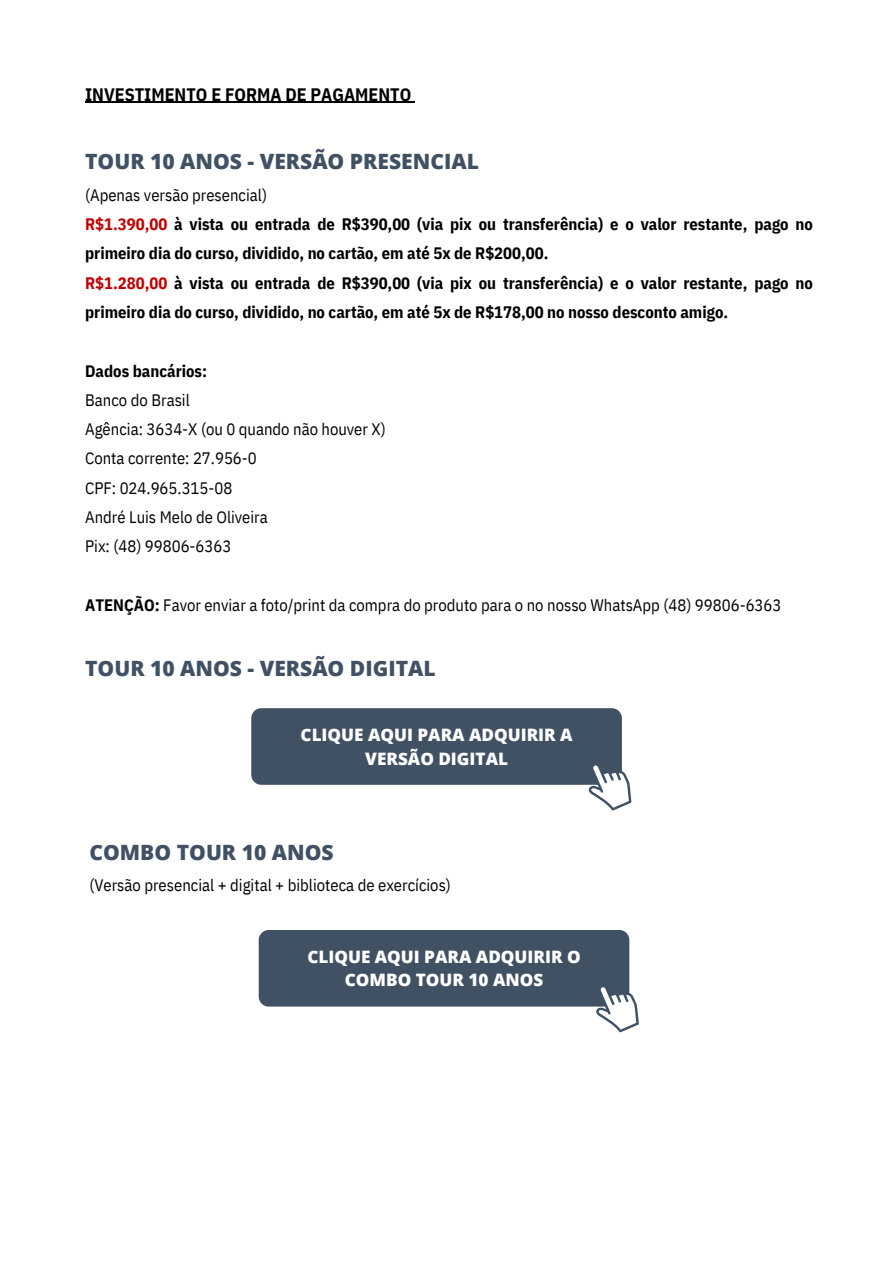
<style>
.page{position:relative;width:894px;height:1264px;background:#fff}
.page>*{position:absolute;margin:0;border:0;box-sizing:border-box;transform-origin:0 0}
.t1{font:800 21px "Open Sans";color:#415164}
.t2{font:700 18px "IBM Plex Sans Cond";color:#000}
.t3{font:800 17.1px/23.7px "Open Sans";color:#fff;text-align:center}
.t4{font:700 16.5px/29.2px "IBM Plex Sans Cond";color:#000}
.t5{font:16.5px "IBM Plex Sans Cond";color:#000}
.s1{color:#c00000}
.s2{font-weight:700}
</style>
<div class="page">
<hr style="left:85px;top:102px;width:326px;height:1px;background:#000">
<div style="left:258px;top:930px;width:371px;height:76px;background:#415164;border-radius:10px"></div>
<svg style="left:586px;top:975px;width:53px;height:58px"></svg>
<div style="left:251px;top:708px;width:370px;height:76px;background:#415164;border-radius:10px"></div>
<svg style="left:578px;top:753px;width:54px;height:58px"></svg>
<p class="t2" style="left:85px;top:82px;width:327px">INVESTIMENTO E FORMA DE PAGAMENTO</p>
<p class="t1" style="left:85px;top:147px;width:395px">TOUR 10 ANOS - VERSÃO PRESENCIAL</p>
<p class="t5" style="left:85px;top:184px;width:183px">(Apenas versão presencial)</p>
<p class="t4" style="left:85px;top:209px;width:729px"><span class="s1">R$1.390,00</span> à vista ou entrada de R$390,00 (via pix ou transferência) e o valor restante, pago no primeiro dia do curso, dividido, no cartão, em até 5x de R$200,00.</p>
<p class="t4" style="left:85px;top:268px;width:729px"><span class="s1">R$1.280,00</span> à vista ou entrada de R$390,00 (via pix ou transferência) e o valor restante, pago no primeiro dia do curso, dividido, no cartão, em até 5x de R$178,00 no nosso desconto amigo.</p>
<p class="t4" style="left:85px;top:356px;width:123px">Dados bancários:</p>
<p class="t5" style="left:85px;top:389px;width:106px">Banco do Brasil</p>
<p class="t5" style="left:85px;top:418px;width:302px">Agência: 3634-X (ou 0 quando não houver X)</p>
<p class="t5" style="left:85px;top:447px;width:173px">Conta corrente: 27.956-0</p>
<p class="t5" style="left:85px;top:477px;width:149px">CPF: 024.965.315-08</p>
<p class="t5" style="left:85px;top:506px;width:184px">André Luis Melo de Oliveira</p>
<p class="t5" style="left:85px;top:535px;width:148px">Pix: (48) 99806-6363</p>
<p class="t5" style="left:85px;top:594px;width:697px"><span class="s2">ATENÇÃO:</span> Favor enviar a foto/print da compra do produto para o no nosso WhatsApp (48) 99806-6363</p>
<p class="t1" style="left:85px;top:653px;width:352px">TOUR 10 ANOS - VERSÃO DIGITAL</p>
<p class="t3" style="left:300px;top:722px;width:273px">CLIQUE AQUI PARA ADQUIRIR A<br>VERSÃO DIGITAL</p>
<p class="t1" style="left:89px;top:837px;width:246px">COMBO TOUR 10 ANOS</p>
<p class="t5" style="left:89px;top:874px;width:363px">(Versão presencial + digital + biblioteca de exercícios)</p>
<p class="t3" style="left:307px;top:944px;width:275px">CLIQUE AQUI PARA ADQUIRIR O<br>COMBO TOUR 10 ANOS</p>
</div>
